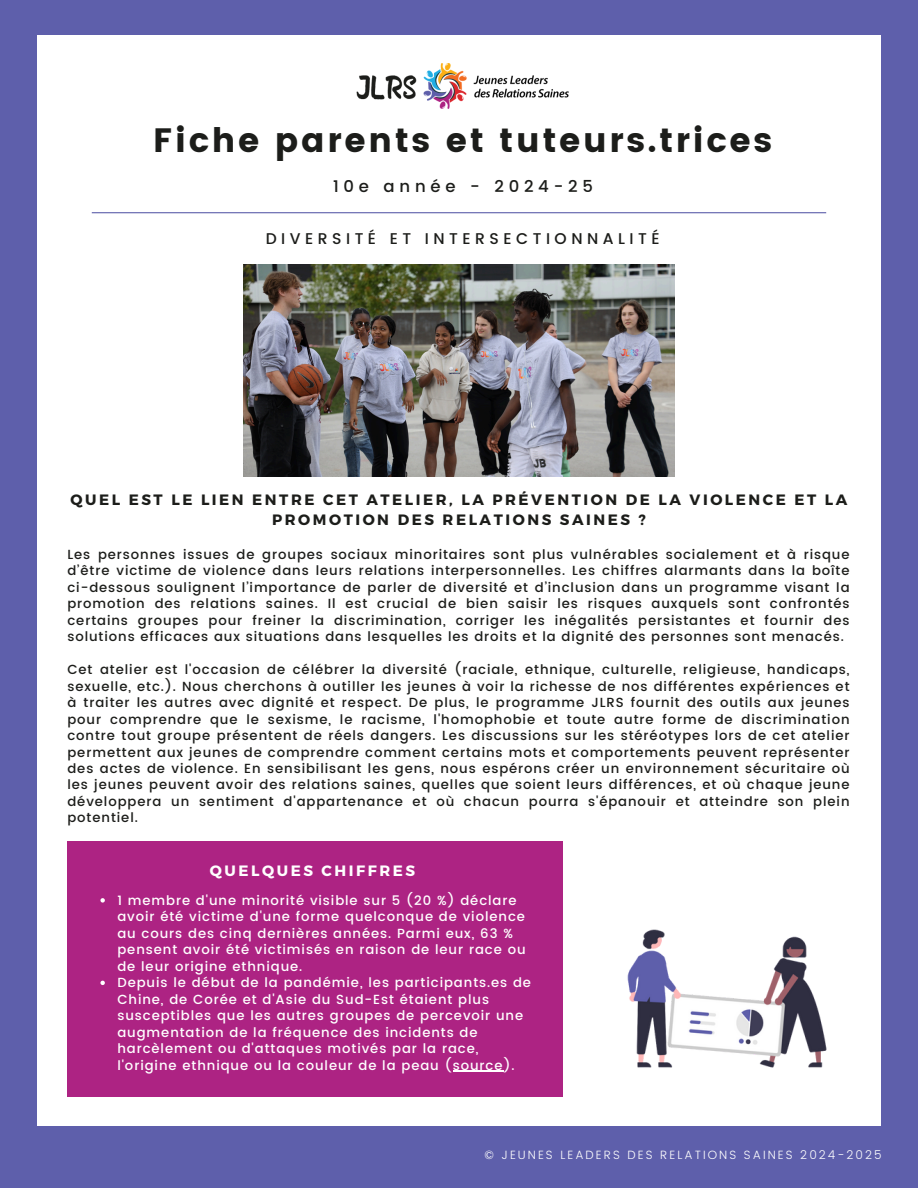
<style>
.page{position:relative;width:918px;height:1188px;background:#5e5fab}
.page>*{position:absolute;margin:0;border:0;box-sizing:border-box;transform-origin:0 0}
.t1{font:33.75px "Poppins";letter-spacing:.08em;color:#1c1d1a}
.t2{font:500 16.5px "Poppins";letter-spacing:.29em;color:#1c1d1a}
.t3{font:500 15.6px "Poppins";letter-spacing:.29em;color:#1c1d1a}
.t4{font:700 15px/20.2px "Montserrat";letter-spacing:.17em;color:#1c1d1a;text-align:center}
.t5{font:700 15px "Montserrat";letter-spacing:.17em;color:#fff}
.t6{font:500 13.2px/16.5px "Poppins";letter-spacing:.07em;color:#1c1d1a;text-align:justify}
.t7{font:500 13.2px/16.5px "Poppins";letter-spacing:.07em;color:#fff}
.t8{font:300 12px "Poppins";letter-spacing:.17em;color:#fff}
</style>
<div class="page">
<div style="left:37px;top:35px;width:844px;height:1090px;background:#fff"></div>
<img style="left:356px;top:63px;width:213px;height:45px">
<hr style="left:92px;top:212px;width:734px;height:1px;background:#5e5fab">
<div style="left:67px;top:841px;width:496px;height:255px;background:#ad2383"></div>
<svg style="left:100px;top:898px;width:5px;height:5px"></svg>
<svg style="left:100px;top:981px;width:5px;height:4px"></svg>
<hr style="left:453px;top:1071px;width:50px;height:1px;background:#fff">
<img style="left:627px;top:929px;width:200px;height:139px">
<img style="left:243px;top:264px;width:431px;height:213px">
<h1 class="t1" style="left:153px;top:121px;width:621px">Fiche parents et tuteurs.trices</h1>
<h2 class="t2" style="left:333px;top:177px;width:262px">10e année - 2024-25</h2>
<h3 class="t3" style="left:266px;top:229px;width:395px">DIVERSITÉ ET INTERSECTIONNALITÉ</h3>
<p class="t4" style="left:71px;top:488px;width:778px">QUEL EST LE LIEN ENTRE CET ATELIER, LA PRÉVENTION DE LA VIOLENCE ET LA<br>PROMOTION DES RELATIONS SAINES ?</p>
<p class="t6" style="left:67px;top:546px;width:784px">Les personnes issues de groupes sociaux minoritaires sont plus vulnérables socialement et à risque d’être victime de violence dans leurs relations interpersonnelles. Les chiffres alarmants dans la boîte ci-dessous soulignent l’importance de parler de diversité et d’inclusion dans un programme visant la promotion des relations saines. Il est crucial de bien saisir les risques auxquels sont confrontés certains groupes pour freiner la discrimination, corriger les inégalités persistantes et fournir des solutions efficaces aux situations dans lesquelles les droits et la dignité des personnes sont menacés.</p>
<h4 class="t6" style="left:67px;top:661px;width:784px">Cet atelier est l'occasion de célébrer la diversité (raciale, ethnique, culturelle, religieuse, handicaps, sexuelle, etc.). Nous cherchons à outiller les jeunes à voir la richesse de nos différentes expériences et à traiter les autres avec dignité et respect. De plus, le programme JLRS fournit des outils aux jeunes pour comprendre que le sexisme, le racisme, l'homophobie et toute autre forme de discrimination contre tout groupe présentent de réels dangers. Les discussions sur les stéréotypes lors de cet atelier permettent aux jeunes de comprendre comment certains mots et comportements peuvent représenter des actes de violence. En sensibilisant les gens, nous espérons créer un environnement sécuritaire où les jeunes peuvent avoir des relations saines, quelles que soient leurs différences, et où chaque jeune développera un sentiment d'appartenance et où chacun pourra s'épanouir et atteindre son plein potentiel.</h4>
<p class="t5" style="left:210px;top:861px;width:207px">QUELQUES CHIFFRES</p>
<h2 class="t7" style="left:117px;top:892px;width:410px">1 membre d'une minorité visible sur 5 (20 %) déclare avoir été victime d'une forme quelconque de violence au cours des cinq dernières années. Parmi eux, 63 % pensent avoir été victimisés en raison de leur race ou de leur origine ethnique.</h2>
<h5 class="t7" style="left:117px;top:974px;width:415px">Depuis le début de la pandémie, les participants.es de Chine, de Corée et d'Asie du Sud-Est étaient plus susceptibles que les autres groupes de percevoir une augmentation de la fréquence des incidents de harcèlement ou d'attaques motivés par la race, l'origine ethnique ou la couleur de la peau (source).</h5>
<p class="t8" style="left:484px;top:1148px;width:399px">© JEUNES LEADERS DES RELATIONS SAINES 2024-2025</p>
</div>
